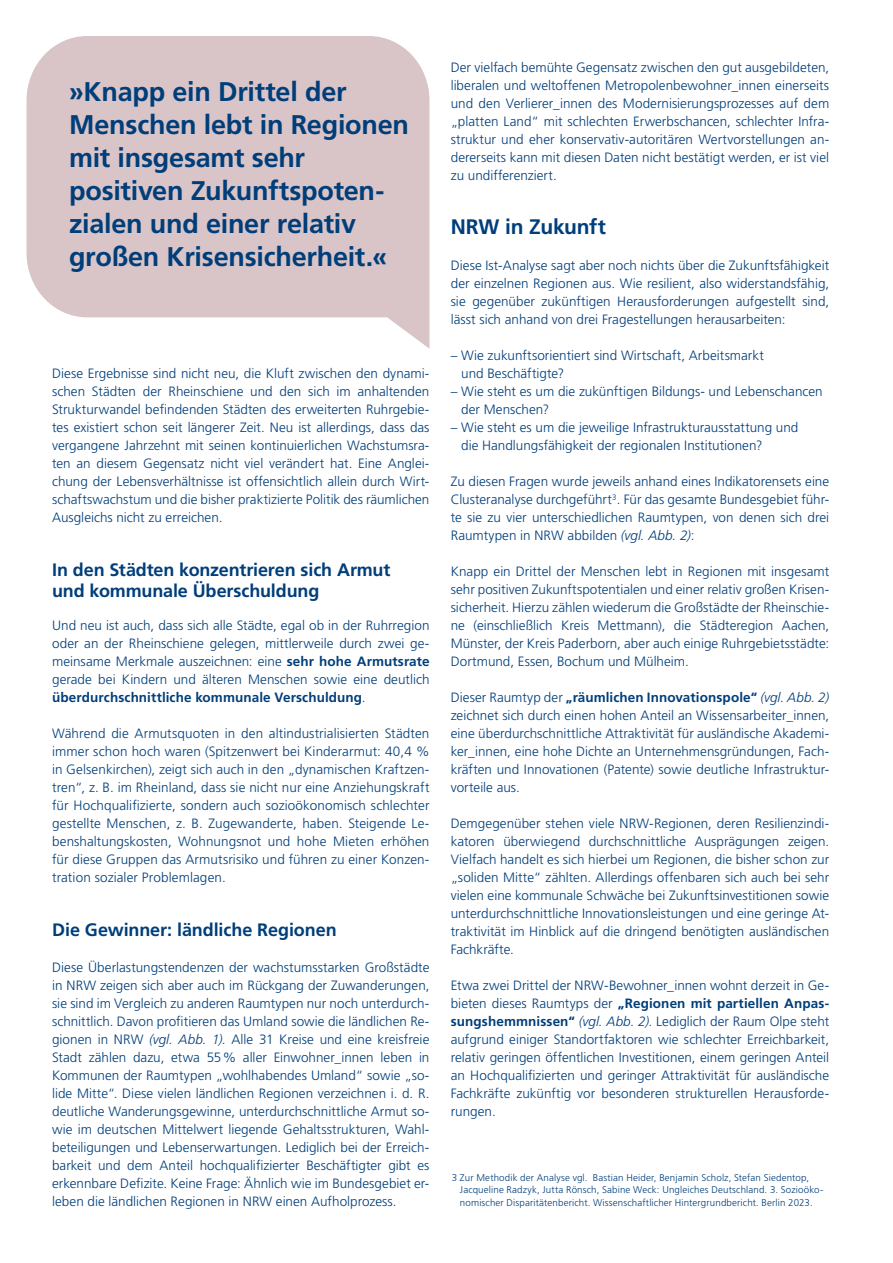
<style>
.page{position:relative;width:893px;height:1263px;background:#fff}
.page>*{position:absolute;margin:0;border:0;box-sizing:border-box;transform-origin:0 0}
.t1{font:700 27px/33px "Frutiger LT Std";letter-spacing:-.01em;color:#003e7a}
.t2{font:700 21px "Frutiger LT Std";letter-spacing:-.015em;color:#003e7a}
.t3{font:700 18px/21px "Frutiger LT Std";letter-spacing:-.005em;color:#003e7a}
.t4{font:300 13.5px/18px "Frutiger LT Std";color:#003e7a;text-align:justify}
.t5{font:300 9.75px/12.8px "Frutiger LT Std";letter-spacing:.015em;color:#003e7a}
.s1{font-weight:700}
.s2{font-style:italic}
</style>
<div class="page">
<svg style="left:27px;top:36px;width:402px;height:312px;background:#ddcacd"></svg>
<h1 class="t1" style="left:69px;top:75px;width:341px">»Knapp ein Drittel der<br>Menschen lebt in Regionen mit insgesamt sehr positiven Zukunftspoten&shy;zialen und einer relativ großen Krisensicherheit.«</h1>
<p class="t4" style="left:52px;top:365px;width:379px">Diese Ergebnisse sind nicht neu, die Kluft zwischen den dynami&shy;schen Städten der Rheinschiene und den sich im anhaltenden Strukturwandel befindenden Städten des erweiterten Ruhrgebie&shy;tes existiert schon seit längerer Zeit. Neu ist allerdings, dass das vergangene Jahrzehnt mit seinen kontinuierlichen Wachstumsra&shy;ten an diesem Gegensatz nicht viel verändert hat. Eine Anglei&shy;chung der Lebensverhältnisse ist offensichtlich allein durch Wirt&shy;schaftswachstum und die bisher praktizierte Politik des räumlichen Ausgleichs nicht zu erreichen.</p>
<h3 class="t3" style="left:52px;top:559px;width:340px">In den Städten konzentrieren sich Armut und kommunale Überschuldung</h3>
<p class="t4" style="left:52px;top:617px;width:379px">Und neu ist auch, dass sich alle Städte, egal ob in der Ruhrregion oder an der Rheinschiene gelegen, mittlerweile durch zwei ge&shy;meinsame Merkmale auszeichnen: eine <span class="s1">sehr hohe Armutsrate </span>gerade bei Kindern und älteren Menschen sowie eine deutlich <span class="s1">überdurchschnittliche kommunale Verschuldung</span>.</p>
<p class="t4" style="left:52px;top:725px;width:379px">Während die Armutsquoten in den altindustrialisierten Städten immer schon hoch waren (Spitzenwert bei Kinderarmut: 40,4 % in Gelsenkirchen), zeigt sich auch in den „dynamischen Kraftzen&shy;tren“, z. B. im Rheinland, dass sie nicht nur eine Anziehungskraft für Hochqualifizierte, sondern auch sozioökonomisch schlechter gestellte Menschen, z. B. Zugewanderte, haben. Steigende Le&shy;benshaltungskosten, Wohnungsnot und hohe Mieten erhöhen für diese Gruppen das Armutsrisiko und führen zu einer Konzen&shy;tration sozialer Problemlagen.</p>
<h3 class="t3" style="left:52px;top:919px;width:286px">Die Gewinner: ländliche Regionen</h3>
<p class="t4" style="left:52px;top:959px;width:379px">Diese Überlastungstendenzen der wachstumsstarken Großstädte in NRW zeigen sich aber auch im Rückgang der Zuwanderungen, sie sind im Vergleich zu anderen Raumtypen nur noch unterdurch&shy;schnittlich. Davon profitieren das Umland sowie die ländlichen Re&shy;gionen in NRW <span class="s2">(vgl. Abb. 1)</span>. Alle 31 Kreise und eine kreisfreie Stadt zählen dazu, etwa 55% aller Einwohner_innen leben in Kommunen der Raumtypen „wohlhabendes Umland“ sowie „so&shy;lide Mitte“. Diese vielen ländlichen Regionen verzeichnen i. d. R. deutliche Wanderungsgewinne, unterdurchschnittliche Armut so&shy;wie im deutschen Mittelwert liegende Gehaltsstrukturen, Wahl&shy;beteiligungen und Lebenserwartungen. Lediglich bei der Erreich&shy;barkeit und dem Anteil hochqualifizierter Beschäftigter gibt es erkennbare Defizite. Keine Frage: Ähnlich wie im Bundesgebiet er&shy;leben die ländlichen Regionen in NRW einen Aufholprozess.</p>
<p class="t4" style="left:451px;top:58px;width:380px">Der vielfach bemühte Gegensatz zwischen den gut ausgebildeten, liberalen und weltoffenen Metropolenbewohner_innen einerseits und den Verlierer_innen des Modernisierungsprozesses auf dem „platten Land“ mit schlechten Erwerbschancen, schlechter Infra&shy;struktur und eher konservativ-autoritären Wertvorstellungen an&shy;dererseits kann mit diesen Daten nicht bestätigt werden, er ist viel zu undifferenziert.</p>
<h2 class="t2" style="left:451px;top:214px;width:157px">NRW in Zukunft</h2>
<p class="t4" style="left:451px;top:257px;width:380px">Diese Ist-Analyse sagt aber noch nichts über die Zukunftsfähigkeit der einzelnen Regionen aus. Wie resilient, also widerstandsfähig, sie gegenüber zukünftigen Herausforderungen aufgestellt sind, lässt sich anhand von drei Fragestellungen herausarbeiten:</p>
<p class="t4" style="left:461px;top:347px;width:304px;text-indent:-10px">– Wie zukunftsorientiert sind Wirtschaft, Arbeitsmarkt und Beschäftigte?</p>
<p class="t4" style="left:461px;top:383px;width:363px;text-indent:-10px">– Wie steht es um die zukünftigen Bildungs- und Lebenschancen der Menschen?</p>
<p class="t4" style="left:461px;top:419px;width:339px;text-indent:-10px">– Wie steht es um die jeweilige Infrastrukturausstattung und die Handlungsfähigkeit der regionalen Institutionen?</p>
<p class="t4" style="left:451px;top:473px;width:380px">Zu diesen Fragen wurde jeweils anhand eines Indikatorensets eine Clusteranalyse durchgeführt<sup>3</sup>. Für das gesamte Bundesgebiet führ&shy;te sie zu vier unterschiedlichen Raumtypen, von denen sich drei Raumtypen in NRW abbilden <span class="s2">(vgl. Abb. 2)</span>:</p>
<p class="t4" style="left:451px;top:563px;width:380px">Knapp ein Drittel der Menschen lebt in Regionen mit insgesamt sehr positiven Zukunftspotentialen und einer relativ großen Krisen&shy;sicherheit. Hierzu zählen wiederum die Großstädte der Rheinschie&shy;ne (einschließlich Kreis Mettmann), die Städteregion Aachen, Münster, der Kreis Paderborn, aber auch einige Ruhrgebietsstädte:<br>Dortmund, Essen, Bochum und Mülheim.</p>
<p class="t4" style="left:451px;top:689px;width:380px">Dieser Raumtyp der <span class="s1">„räumlichen Innovationspole“</span> <span class="s2">(vgl. Abb. 2) </span>zeichnet sich durch einen hohen Anteil an Wissensarbeiter_innen, eine überdurchschnittliche Attraktivität für ausländische Akademi&shy;ker_innen, eine hohe Dichte an Unternehmensgründungen, Fach&shy;kräften und Innovationen (Patente) sowie deutliche Infrastruktur&shy;vorteile aus.</p>
<p class="t4" style="left:451px;top:814px;width:380px">Demgegenüber stehen viele NRW-Regionen, deren Resilienzindi&shy;katoren überwiegend durchschnittliche Ausprägungen zeigen.<br>Vielfach handelt es sich hierbei um Regionen, die bisher schon zur „soliden Mitte“ zählten. Allerdings offenbaren sich auch bei sehr vielen eine kommunale Schwäche bei Zukunftsinvestitionen sowie unterdurchschnittliche Innovationsleistungen und eine geringe At&shy;traktivität im Hinblick auf die dringend benötigten ausländischen Fachkräfte.</p>
<p class="t4" style="left:451px;top:976px;width:380px">Etwa zwei Drittel der NRW-Bewohner_innen wohnt derzeit in Ge&shy;bieten dieses Raumtyps der <span class="s1">„Regionen mit partiellen Anpas&shy;sungshemmnissen“</span> <span class="s2">(vgl. Abb. 2)</span>. Lediglich der Raum Olpe steht aufgrund einiger Standortfaktoren wie schlechter Erreichbarkeit, relativ geringen öffentlichen Investitionen, einem geringen Anteil an Hochqualifizierten und geringer Attraktivität für ausländische Fachkräfte zukünftig vor besonderen strukturellen Herausforde&shy;rungen.</p>
<p class="t5" style="left:460px;top:1171px;width:365px;text-indent:-8px">3 Zur Methodik der Analyse vgl. Bastian Heider, Benjamin Scholz, Stefan Siedentop,<br>Jacqueline Radzyk, Jutta Rönsch, Sabine Weck: Ungleiches Deutschland. 3. Sozioöko&shy;nomischer Disparitätenbericht. Wissenschaftlicher Hintergrundbericht. Berlin 2023.</p>
</div>
